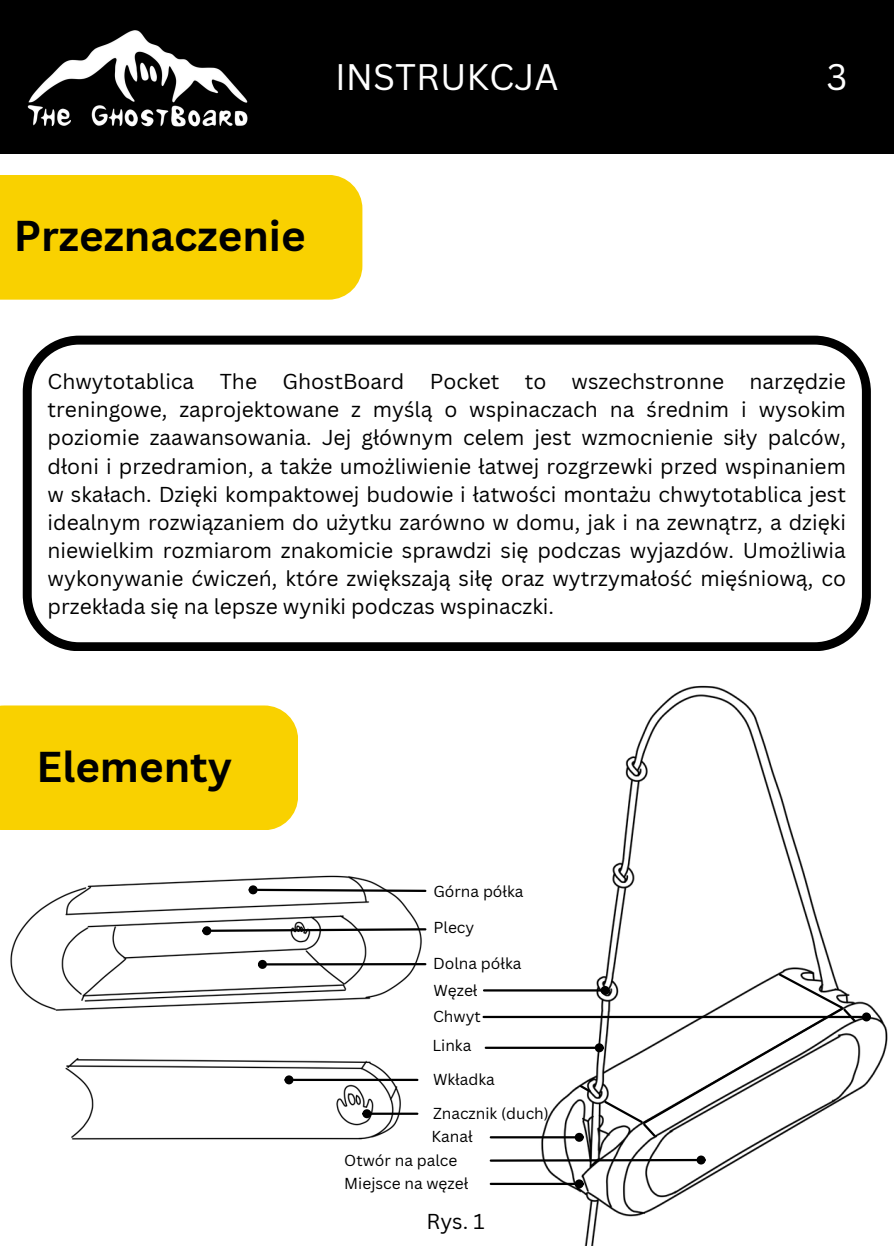
<style>
.page{position:relative;width:894px;height:1258px;background:#fff}
.page>*{position:absolute;margin:0;border:0;box-sizing:border-box;transform-origin:0 0}
.t1{font:700 42px "Canva Sans";color:#000}
.t2{font:36px "Canva Sans";color:#fff}
.t3{font:21px/27.9px "Canva Sans";color:#000;text-align:justify}
.t4{font:15.6px "Canva Sans";color:#000}
</style>
<div class="page">
<div style="left:0;top:0;width:893px;height:153px;background:#000"></div>
<img style="left:0;top:30px;width:266px;height:124px">
<img style="left:486px;top:685px;width:402px;height:560px">
<hr style="left:485px;top:1046px;width:109px;height:3px;background:#000">
<div style="left:595px;top:1044px;width:7px;height:7px;background:#000;border-radius:50%"></div>
<div style="left:594px;top:1043px;width:9px;height:9px;border:2px solid #000;border-radius:50%"></div>
<hr style="left:484px;top:989px;width:116px;height:2px;background:#000">
<div style="left:600px;top:986px;width:9px;height:9px;border:2px solid #000;border-radius:50%"></div>
<img style="left:65px;top:1058px;width:354px;height:82px">
<hr style="left:490px;top:1136px;width:84px;height:2px;background:#000">
<div style="left:575px;top:1134px;width:7px;height:6px;background:#000;border-radius:50%"></div>
<div style="left:574px;top:1133px;width:9px;height:9px;border:2px solid #000;border-radius:50%"></div>
<hr style="left:490px;top:1183px;width:84px;height:2px;background:#000">
<div style="left:575px;top:1180px;width:7px;height:7px;background:#000;border-radius:50%"></div>
<div style="left:574px;top:1179px;width:9px;height:9px;border:2px solid #000;border-radius:50%"></div>
<img style="left:10px;top:875px;width:476px;height:144px">
<hr style="left:267px;top:963px;width:158px;height:2px;background:#000">
<div style="left:259px;top:961px;width:7px;height:7px;background:#000;border-radius:50%"></div>
<div style="left:258px;top:960px;width:9px;height:9px;border:2px solid #000;border-radius:50%"></div>
<svg style="left:256px;top:887px;width:171px;height:6px"></svg>
<div style="left:250px;top:886px;width:6px;height:7px;background:#000;border-radius:50%"></div>
<div style="left:248px;top:885px;width:9px;height:9px;border:2px solid #000;border-radius:50%"></div>
<hr style="left:490px;top:1159px;width:206px;height:3px;background:#000">
<div style="left:697px;top:1156px;width:7px;height:7px;background:#000;border-radius:50%"></div>
<div style="left:696px;top:1155px;width:9px;height:9px;border:2px solid #000;border-radius:50%"></div>
<hr style="left:371px;top:1112px;width:46px;height:3px;background:#000">
<div style="left:363px;top:1110px;width:7px;height:7px;background:#000;border-radius:50%"></div>
<div style="left:362px;top:1109px;width:9px;height:9px;border:2px solid #000;border-radius:50%"></div>
<hr style="left:293px;top:1079px;width:124px;height:2px;background:#000">
<div style="left:285px;top:1076px;width:7px;height:7px;background:#000;border-radius:50%"></div>
<div style="left:284px;top:1075px;width:9px;height:9px;border:2px solid #000;border-radius:50%"></div>
<svg style="left:210px;top:927px;width:217px;height:6px"></svg>
<div style="left:203px;top:927px;width:7px;height:7px;background:#000;border-radius:50%"></div>
<div style="left:202px;top:926px;width:9px;height:9px;border:2px solid #000;border-radius:50%"></div>
<div style="left:0;top:705px;width:298px;height:125px;background:#f9d100"></div>
<hr style="left:483px;top:1016px;width:378px;height:2px;background:#000">
<div style="left:862px;top:1013px;width:7px;height:7px;background:#000;border-radius:50%"></div>
<div style="left:861px;top:1012px;width:9px;height:9px;border:2px solid #000;border-radius:50%"></div>
<svg style="left:577px;top:1083px;width:15px;height:11px"></svg>
<svg style="left:602px;top:971px;width:255px;height:168px"></svg>
<div style="left:0;top:175px;width:362px;height:125px;background:#f9d100"></div>
<svg style="left:23px;top:336px;width:847px;height:315px"></svg>
<p class="t2" style="left:335px;top:52px;width:225px">INSTRUKCJA</p>
<p class="t1" style="left:14px;top:207px;width:293px">Przeznaczenie</p>
<p class="t2" style="left:826px;top:52px;width:22px">3</p>
<p class="t3" style="left:48px;top:367px;width:799px">Chwytotablica The GhostBoard Pocket to wszechstronne narzędzie treningowe, zaprojektowane z myślą o wspinaczach na średnim i wysokim poziomie zaawansowania. Jej głównym celem jest wzmocnienie siły palców, dłoni i przedramion, a także umożliwienie łatwej rozgrzewki przed wspinaniem w skałach. Dzięki kompaktowej budowie i łatwości montażu chwytotablica jest idealnym rozwiązaniem do użytku zarówno w domu, jak i na zewnątrz, a dzięki niewielkim rozmiarom znakomicie sprawdzi się podczas wyjazdów. Umożliwia wykonywanie ćwiczeń, które zwiększają siłę oraz wytrzymałość mięśniową, co przekłada się na lepsze wyniki podczas wspinaczki.</p>
<h1 class="t1" style="left:37px;top:737px;width:197px">Elementy</h1>
<p class="t4" style="left:433px;top:880px;width:91px">Górna półka</p>
<p class="t4" style="left:433px;top:916px;width:42px">Plecy</p>
<p class="t4" style="left:433px;top:953px;width:90px">Dolna półka</p>
<h1 class="t4" style="left:433px;top:979px;width:46px">Węzeł</h1>
<p class="t4" style="left:433px;top:1005px;width:49px">Chwyt</p>
<h3 class="t4" style="left:432px;top:1035px;width:40px">Linka</h3>
<p class="t4" style="left:433px;top:1068px;width:63px">Wkładka</p>
<p class="t4" style="left:433px;top:1102px;width:117px">Znacznik (duch)</p>
<p class="t4" style="left:431px;top:1126px;width:43px">Kanał</p>
<p class="t4" style="left:344px;top:1149px;width:114px">Otwór na palce</p>
<p class="t4" style="left:344px;top:1172px;width:125px">Miejsce na węzeł</p>
<p class="t3" style="left:426px;top:1207px;width:60px">Rys. 1</p>
</div>
